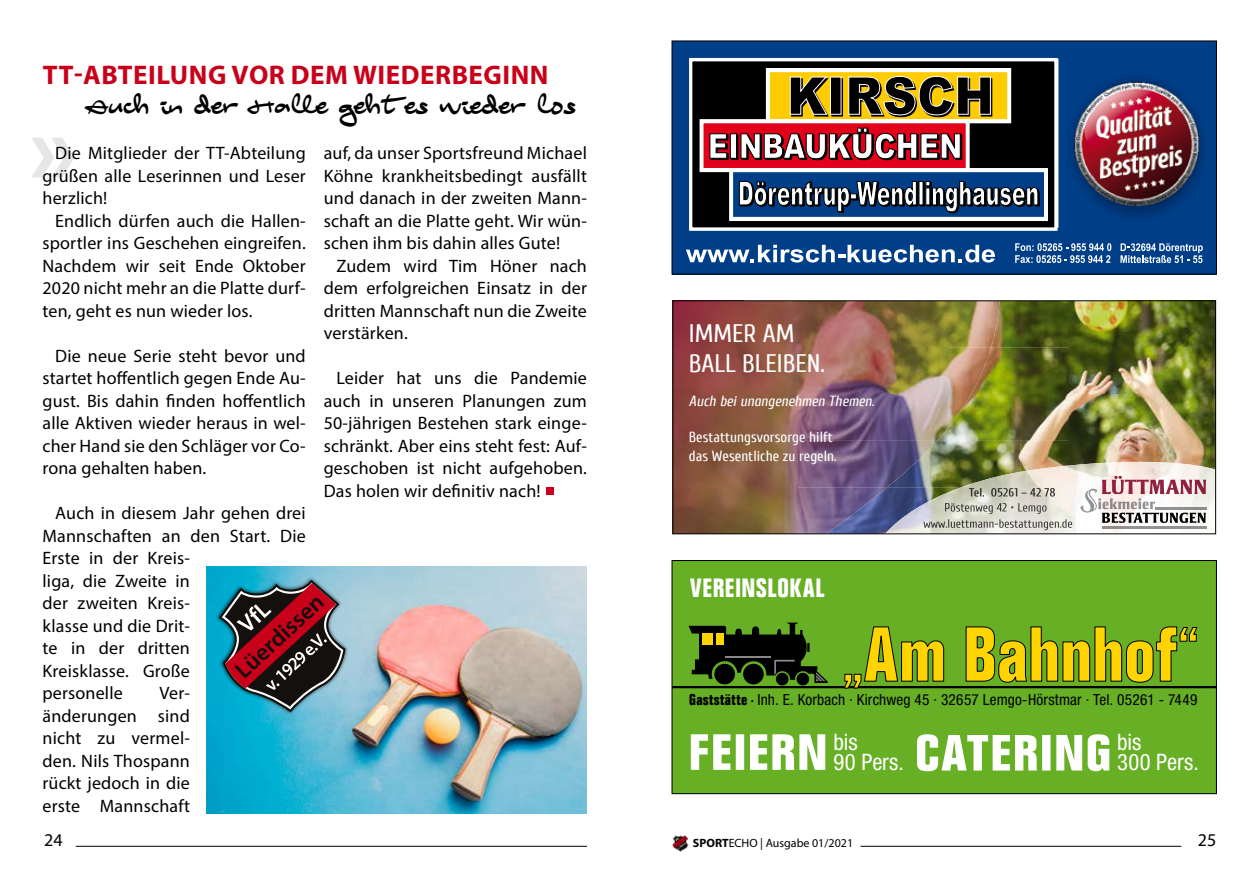
<style>
.page{position:relative;width:1259px;height:893px;background:#fff}
.page>*{position:absolute;margin:0;border:0;box-sizing:border-box;transform-origin:0 0}
.t1{font:700 27px "Myriad Pro";letter-spacing:.02em;color:#c90019}
.t2{font:700 condensed 25.95px "Folio";letter-spacing:.03em;color:#fff}
.t3{font:25.35px/30px "Cuprum";color:#fff}
.t4{font:24px "City Birds";color:#000;scale:.94 1}
.t5{font:condensed 22.65px/19.8px "Helvetica Neue";color:#fff}
.t6{font:18px/22.5px "Myriad Pro";letter-spacing:.01em;color:#000;text-align:justify}
.t7{font:condensed 15.3px "Helvetica Neue";letter-spacing:.01em;color:#000}
.t8{font:14.7px/18.5px "Cuprum";color:#fff}
.t9{font:italic 14.7px "Cuprum";color:#fff}
.t10{font:12px "Myriad Pro";color:#000}
.s1{font-family:"Folio";font-weight:700}
.s2{font-weight:700}
</style>
<div class="page">
<hr style="left:860px;top:846px;width:321px;height:1px;background:#000">
<svg style="left:672px;top:835px;width:16px;height:17px"></svg>
<hr style="left:76px;top:846px;width:511px;height:1px;background:#000">
<svg style="left:32px;top:138px;width:42px;height:40px"></svg>
<img style="left:207px;top:566px;width:379px;height:247px">
<div style="left:672px;top:560px;width:544px;height:234px;background:#67af24"></div>
<svg style="left:691px;top:734px;width:134px;height:36px"></svg>
<svg style="left:917px;top:734px;width:192px;height:37px"></svg>
<svg style="left:688px;top:623px;width:140px;height:62px"></svg>
<hr style="left:726px;top:656px;width:45px;height:1px;background:#87888a">
<div style="left:702px;top:633px;width:10px;height:12px;background:#ffd400"></div>
<div style="left:716px;top:633px;width:7px;height:12px;background:#ffd400"></div>
<hr style="left:672px;top:686px;width:544px;height:2px;background:#000">
<svg style="left:843px;top:626px;width:355px;height:63px"></svg>
<div style="left:671px;top:560px;width:545px;height:234px;border:1px solid #000"></div>
<div style="left:672px;top:41px;width:544px;height:233px;background:#003f88"></div>
<svg style="left:686px;top:245px;width:309px;height:18px"></svg>
<svg style="left:1015px;top:243px;width:96px;height:20px"></svg>
<svg style="left:1120px;top:243px;width:82px;height:20px"></svg>
<img style="left:1070px;top:77px;width:134px;height:141px">
<img style="left:1074px;top:83px;width:124px;height:123px">
<div style="left:690px;top:60px;width:366px;height:169px;background:#000"></div>
<div style="left:689px;top:58px;width:368px;height:173px;border:3px solid #fff"></div>
<div style="left:768px;top:70px;width:241px;height:51px;background:#fecc00"></div>
<div style="left:766px;top:68px;width:245px;height:55px;border:4px solid #fff"></div>
<div style="left:701px;top:121px;width:266px;height:49px;background:#e2001a"></div>
<div style="left:699px;top:119px;width:270px;height:53px;border:4px solid #fff"></div>
<div style="left:731px;top:170px;width:315px;height:49px;background:#003f88"></div>
<div style="left:729px;top:168px;width:319px;height:53px;border:4px solid #fff"></div>
<svg style="left:790px;top:76px;width:202px;height:44px"></svg>
<svg style="left:709px;top:128px;width:253px;height:33px"></svg>
<svg style="left:738px;top:181px;width:301px;height:38px"></svg>
<img style="left:999px;top:302px;width:215px;height:45px">
<img style="left:991px;top:347px;width:223px;height:47px">
<img style="left:948px;top:394px;width:266px;height:47px">
<img style="left:937px;top:441px;width:83px;height:30px">
<img style="left:1020px;top:441px;width:146px;height:30px">
<img style="left:1166px;top:441px;width:48px;height:21px">
<img style="left:887px;top:487px;width:45px;height:13px">
<img style="left:932px;top:471px;width:94px;height:61px">
<img style="left:1026px;top:462px;width:188px;height:70px">
<img style="left:887px;top:500px;width:45px;height:32px">
<img style="left:1095px;top:476px;width:111px;height:18px">
<img style="left:1098px;top:498px;width:57px;height:11px">
<img style="left:1102px;top:513px;width:103px;height:10px">
<img style="left:797px;top:302px;width:202px;height:45px">
<img style="left:797px;top:347px;width:151px;height:94px">
<img style="left:948px;top:347px;width:43px;height:81px">
<img style="left:797px;top:441px;width:140px;height:46px">
<img style="left:797px;top:487px;width:90px;height:45px">
<img style="left:674px;top:302px;width:123px;height:230px">
<img style="left:1080px;top:489px;width:16px;height:23px">
<img style="left:1155px;top:508px;width:51px;height:1px">
<img style="left:1102px;top:526px;width:104px;height:2px">
<img style="left:969px;top:488px;width:15px;height:9px">
<img style="left:984px;top:488px;width:71px;height:9px">
<img style="left:923px;top:519px;width:149px;height:11px">
<img style="left:945px;top:503px;width:101px;height:11px">
<div style="left:672px;top:300px;width:544px;height:234px;border:1px solid #000"></div>
<div style="left:215px;top:576px;width:134px;height:140px;background:#000;opacity:.75"></div>
<svg style="left:219px;top:580px;width:126px;height:132px;background:#57525e"></svg>
<div style="left:546px;top:487px;width:7px;height:7px;background:#c90019"></div>
<h1 class="t1" style="left:43px;top:57px;width:507px">TT-ABTEILUNG VOR DEM WIEDERBEGINN</h1>
<h3 class="t4" style="left:88px;top:91px;width:521px">Auch in der Halle gehtes wieder los</h3>
<p class="t6" style="left:43px;top:142px;width:265px;text-indent:13px">Die Mitglieder der TT-Abteilung grüßen alle Leserinnen und Leser herzlich!</p>
<p class="t6" style="left:43px;top:209px;width:265px;text-indent:13px">Endlich dürfen auch die Hallen&shy;sportler ins Geschehen eingreifen.<br>Nachdem wir seit Ende Oktober 2020 nicht mehr an die Platte durf&shy;ten, geht es nun wieder los.</p>
<p class="t6" style="left:43px;top:344px;width:265px;text-indent:13px">Die neue Serie steht bevor und startet hoffentlich gegen Ende Au&shy;gust. Bis dahin finden hoffentlich alle Aktiven wieder heraus in wel&shy;cher Hand sie den Schläger vor Co&shy;rona gehalten haben.</p>
<p class="t6" style="left:43px;top:502px;width:265px;text-align:left;text-indent:13px">Auch in diesem Jahr gehen drei<br>Mannschaften an den Start. Die<br>Erste in der Kreis-<br>liga, die Zweite in<br>der zweiten Kreis-<br>klasse und die Drit-<br>te in der dritten<br>Kreisklasse. Große<br>personelle</p>
<p class="t6" style="left:43px;top:682px;width:149px;text-indent:117px">Ver&shy;änderungen sind nicht zu vermel&shy;den. Nils Thospann rückt jedoch in die erste Mannschaft</p>
<p class="t6" style="left:324px;top:142px;width:265px">auf, da unser Sportsfreund Michael Köhne krankheitsbedingt ausfällt und danach in der zweiten Mann&shy;schaft an die Platte geht. Wir wün&shy;schen ihm bis dahin alles Gute!</p>
<p class="t6" style="left:324px;top:254px;width:265px;text-indent:13px">Zudem wird Tim Höner nach dem erfolgreichen Einsatz in der dritten Mannschaft nun die Zweite verstärken.</p>
<p class="t6" style="left:324px;top:367px;width:265px;text-indent:13px">Leider hat uns die Pandemie auch in unseren Planungen zum 50-jährigen Bestehen stark einge&shy;schränkt. Aber eins steht fest: Auf&shy;geschoben ist nicht aufgehoben.<br>Das holen wir definitiv nach!</p>
<h3 class="t3" style="left:689px;top:318px;width:137px">IMMER AM<br>BALL BLEIBEN.</h3>
<p class="t9" style="left:689px;top:393px;width:187px">Auch bei unangenehmen Themen.</p>
<p class="t8" style="left:689px;top:428px;width:149px">Bestattungsvorsorge hilft das Wesentliche zu regeln.</p>
<h2 class="t2" style="left:690px;top:574px;width:136px">VEREINSLOKAL</h2>
<p class="t7" style="left:689px;top:691px;width:510px"><span class="s1">Gaststätte ·</span> Inh. E. Korbach · Kirchweg 45 · 32657 Lemgo-Hörstmar · Tel. 05261 - 7449</p>
<p class="t5" style="left:833px;top:732px;width:72px">bis<br>90 Pers.</p>
<p class="t5" style="left:1117px;top:732px;width:83px">bis<br>300 Pers.</p>
<p class="t6" style="left:44px;top:828px;width:20px">24</p>
<p class="t10" style="left:693px;top:835px;width:162px"><span class="s2">SPORT</span>ECHO | Ausgabe 01/2021</p>
<p class="t6" style="left:1198px;top:828px;width:20px">25</p>
</div>
